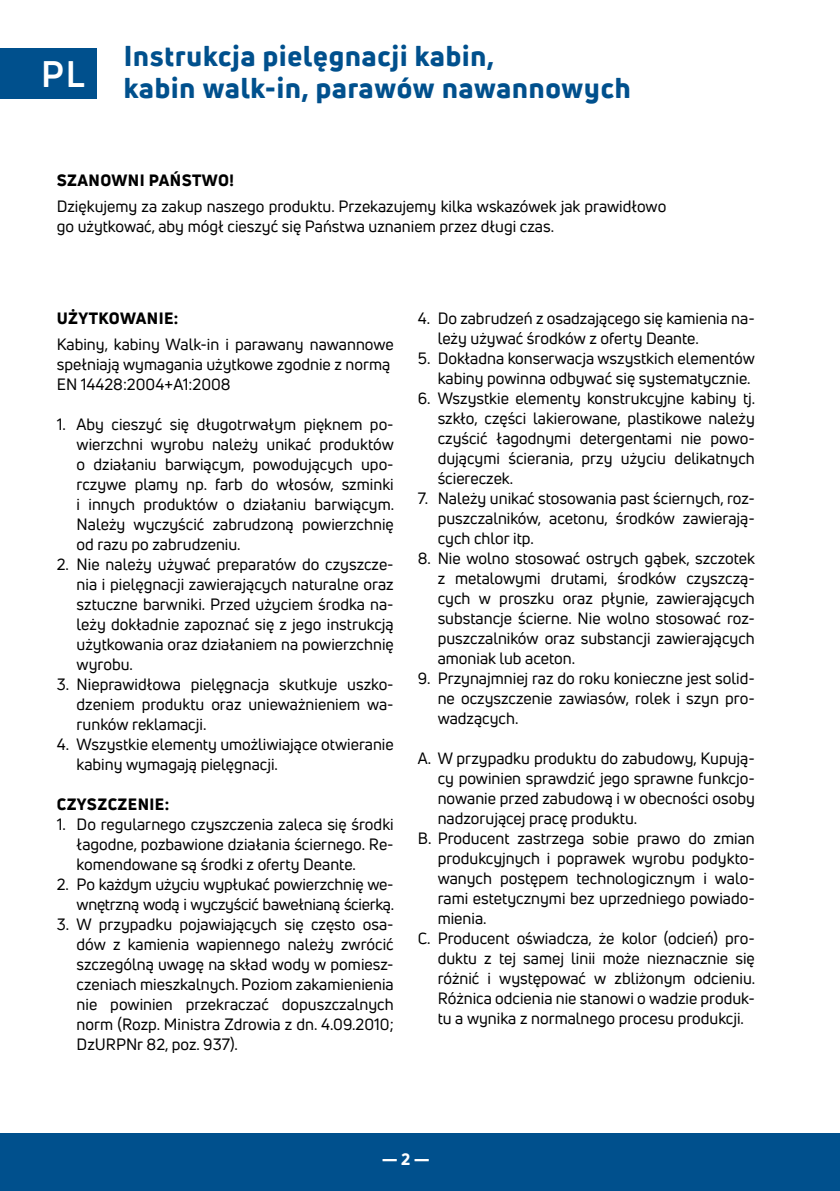
<style>
.page{position:relative;width:840px;height:1191px;background:#fff}
.page>*{position:absolute;margin:0;border:0;box-sizing:border-box;transform-origin:0 0}
.TYTUL{font:700 36px "Uni Neue";color:#fff}
.TYTUL-2{font:800 28px/32px "Uni Neue";letter-spacing:.03em;color:#00508d}
.TEXT{font:16px/20px "Uni Neue";color:#000;text-align:justify}
.TEXT-2{font:16px/20px "Uni Neue";letter-spacing:-.02em;color:#000;text-align:right}
.PODTYTUL{font:800 16px "Uni Neue";letter-spacing:.025em;color:#000}
.t1{font:800 16px "Uni Neue";color:#fff}
</style>
<div class="page">
<div style="left:0;top:1133px;width:839px;height:58px;background:#00508d"></div>
<hr style="left:839px;top:48px;width:1px;height:51px;background:#00508d">
<div style="left:0;top:48px;width:96px;height:51px;background:#00508d"></div>
<p class="TYTUL" style="left:41px;top:52px;width:45px">PL</p>
<p class="TYTUL-2" style="left:124px;top:39px;width:508px">Instrukcja pielęgnacji kabin,<br>kabin walk-in, parawów nawannowych</p>
<p class="PODTYTUL" style="left:57px;top:170px;width:178px">SZANOWNI PAŃSTWO!</p>
<p class="TEXT" style="left:57px;top:196px;width:610px">Dziękujemy za zakup naszego produktu. Przekazujemy kilka wskazówek jak prawidłowo go użytkować, aby mógł cieszyć się Państwa uznaniem przez długi czas.</p>
<p class="PODTYTUL" style="left:57px;top:307px;width:123px">UŻYTKOWANIE:</p>
<p class="TEXT" style="left:57px;top:334px;width:338px">Kabiny, kabiny Walk-in i parawany nawannowe spełniają wymagania użytkowe zgodnie z normą</p>
<p class="TEXT" style="left:57px;top:374px;width:175px">EN 14428:2004+A1:2008</p>
<p class="TEXT" style="left:77px;top:414px;width:319px;text-indent:-20px">1. Aby cieszyć się długotrwałym pięknem po&shy;wierzchni wyrobu należy unikać produktów o działaniu barwiącym, powodujących upo&shy;rczywe plamy np. farb do włosów, szminki i innych produktów o działaniu barwiącym.<br>Należy wyczyścić zabrudzoną powierzchnię od razu po zabrudzeniu.</p>
<p class="TEXT" style="left:77px;top:554px;width:318px;text-indent:-20px">2. Nie należy używać preparatów do czyszcze&shy;nia i pielęgnacji zawierających naturalne oraz sztuczne barwniki. Przed użyciem środka na&shy;leży dokładnie zapoznać się z jego instrukcją użytkowania oraz działaniem na powierzchnię wyrobu.</p>
<p class="TEXT" style="left:77px;top:674px;width:318px;text-indent:-20px">3. Nieprawidłowa pielęgnacja skutkuje uszko&shy;dzeniem produktu oraz unieważnieniem wa&shy;runków reklamacji.</p>
<p class="TEXT" style="left:77px;top:734px;width:318px;text-indent:-20px">4. Wszystkie elementy umożliwiające otwieranie kabiny wymagają pielęgnacji.</p>
<p class="PODTYTUL" style="left:57px;top:793px;width:114px">CZYSZCZENIE:</p>
<p class="TEXT" style="left:77px;top:814px;width:318px;text-indent:-20px">1. Do regularnego czyszczenia zaleca się środki łagodne, pozbawione działania ściernego. Re&shy;komendowane są środki z oferty Deante.</p>
<p class="TEXT-2" style="left:57px;top:874px;width:339px">2. Po każdym użyciu wypłukać powierzchnię we&shy;wnętrzną wodą i wyczyścić bawełnianą ścierką.</p>
<p class="TEXT" style="left:77px;top:914px;width:318px;text-indent:-20px">3. W przypadku pojawiających się często osa&shy;dów z kamienia wapiennego należy zwrócić szczególną uwagę na skład wody w pomiesz&shy;czeniach mieszkalnych. Poziom zakamienienia nie powinien przekraczać dopuszczalnych norm (Rozp. Ministra Zdrowia z dn. 4.09.2010; DzURPNr 82, poz. 937).</p>
<p class="TEXT" style="left:437px;top:308px;width:318px;text-indent:-20px">4. Do zabrudzeń z osadzającego się kamienia na&shy;leży używać środków z oferty Deante.</p>
<p class="TEXT" style="left:417px;top:348px;width:338px;text-align:right">5. Dokładna konserwacja wszystkich elementów kabiny powinna odbywać się systematycznie.</p>
<p class="TEXT" style="left:437px;top:388px;width:319px;text-indent:-20px">6. Wszystkie elementy konstrukcyjne kabiny tj. szkło, części lakierowane, plastikowe należy czyścić łagodnymi detergentami nie powo&shy;dującymi ścierania, przy użyciu delikatnych ściereczek.</p>
<p class="TEXT" style="left:437px;top:488px;width:318px;text-indent:-20px">7. Należy unikać stosowania past ściernych, roz&shy;puszczalników, acetonu, środków zawierają&shy;cych chlor itp.</p>
<p class="TEXT" style="left:437px;top:548px;width:319px;text-indent:-20px">8. Nie wolno stosować ostrych gąbek, szczotek z metalowymi drutami, środków czyszczą&shy;cych w proszku oraz płynie, zawierających substancje ścierne. Nie wolno stosować roz&shy;puszczalników oraz substancji zawierających amoniak lub aceton.</p>
<p class="TEXT" style="left:437px;top:668px;width:318px;text-indent:-20px">9. Przynajmniej raz do roku konieczne jest solid&shy;ne oczyszczenie zawiasów, rolek i szyn pro&shy;wadzących.</p>
<p class="TEXT" style="left:437px;top:748px;width:318px;text-indent:-20px">A. W przypadku produktu do zabudowy, Kupują&shy;cy powinien sprawdzić jego sprawne funkcjo&shy;nowanie przed zabudową i w obecności osoby nadzorującej pracę produktu.</p>
<p class="TEXT" style="left:437px;top:828px;width:318px;text-indent:-20px">B. Producent zastrzega sobie prawo do zmian produkcyjnych i poprawek wyrobu podykto&shy;wanych postępem technologicznym i walo&shy;rami estetycznymi bez uprzedniego powiado&shy;mienia.</p>
<p class="TEXT" style="left:437px;top:928px;width:319px;text-indent:-20px">C. Producent oświadcza, że kolor (odcień) pro&shy;duktu z tej samej linii może nieznacznie się różnić i występować w zbliżonym odcieniu.<br>Różnica odcienia nie stanowi o wadzie produk&shy;tu a wynika z normalnego procesu produkcji.</p>
<p class="t1" style="left:381px;top:1148px;width:49px">— 2 —</p>
</div>
